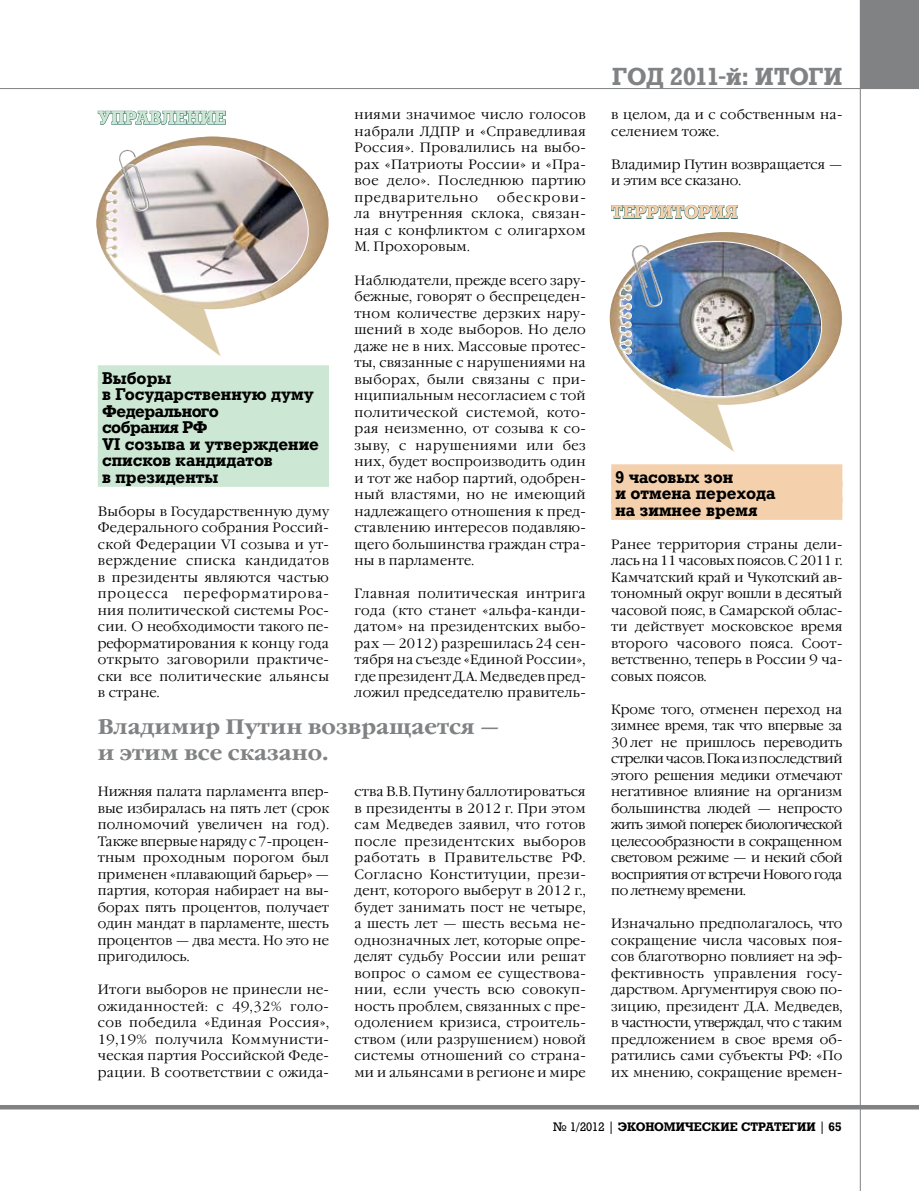
<style>
.page{position:relative;width:919px;height:1191px;background:#fff}
.page>*{position:absolute;margin:0;border:0;box-sizing:border-box;transform-origin:0 0}
.t1{font:700 24px "Rodeo";color:#808284}
.t2{font:700 21px/25.5px "Garamond C";color:#808284}
.t3{font:700 18px "Rodeo";color:#cce7d3}
.t4{font:700 18px "Rodeo";color:#f4d0ac}
.t5{font:700 16.5px/16.5px "Rodeo";color:#000}
.t6{font:300 13.5px/16.5px "Garamond C";letter-spacing:.02em;color:#000;text-align:justify}
.t7{font:300 13.5px/16.5px "Garamond C";color:#000}
.t8{font:700 12px "Rodeo";color:#000}
.s1{font-weight:400}
</style>
<div class="page">
<div style="left:859px;top:0;width:59px;height:89px;background:#808284"></div>
<hr style="left:0;top:88px;width:918px;height:1px;background:#808284">
<hr style="left:859px;top:0;width:1px;height:1191px;background:#808284">
<hr style="left:0;top:1105px;width:918px;height:4px;background:#808284">
<div style="left:98px;top:365px;width:231px;height:23px;background:#cce7d3"></div>
<div style="left:98px;top:382px;width:231px;height:22px;background:#cce7d3"></div>
<div style="left:98px;top:398px;width:231px;height:23px;background:#cce7d3"></div>
<div style="left:98px;top:415px;width:231px;height:22px;background:#cce7d3"></div>
<div style="left:98px;top:431px;width:231px;height:23px;background:#cce7d3"></div>
<div style="left:98px;top:448px;width:231px;height:22px;background:#cce7d3"></div>
<div style="left:98px;top:464px;width:231px;height:23px;background:#cce7d3"></div>
<svg style="left:97px;top:111px;width:129px;height:14px"></svg>
<div style="left:611px;top:464px;width:231px;height:23px;background:#f4d0ac"></div>
<div style="left:611px;top:481px;width:231px;height:22px;background:#f4d0ac"></div>
<div style="left:611px;top:497px;width:231px;height:23px;background:#f4d0ac"></div>
<svg style="left:611px;top:205px;width:126px;height:14px"></svg>
<svg style="left:158px;top:181px;width:170px;height:175px"></svg>
<img style="left:96px;top:137px;width:214px;height:172px">
<svg style="left:106px;top:144px;width:208px;height:158px"></svg>
<img style="left:118px;top:149px;width:31px;height:63px">
<svg style="left:672px;top:276px;width:169px;height:175px"></svg>
<img style="left:610px;top:232px;width:213px;height:173px">
<img style="left:619px;top:239px;width:208px;height:158px">
<img style="left:631px;top:245px;width:31px;height:62px">
<h3 class="t3" style="left:98px;top:107px;width:41px">Управление</h3>
<p class="t5" style="left:102px;top:369px;width:218px">выборы<br>в Государственную думу<br>Федерального<br>собрания РФ<br>VI созыва и утверждение списков кандидатов<br>в президенты</p>
<p class="t6" style="left:98px;top:503px;width:233px">Выборы в Государственную думу Федерального собрания Россий&shy;ской Федерации VI созыва и ут&shy;верждение списка кандидатов в президенты являются частью процесса переформатирова&shy;ния политической системы Рос&shy;сии. О необходимости такого пе&shy;реформатирования к концу года открыто заговорили практиче&shy;ски все политические альянсы в стране.</p>
<p class="t6" style="left:354px;top:107px;width:233px">ниями значимое число голосов набрали ЛДПР и «Справедливая Россия». Провалились на выбо&shy;рах «Патриоты России» и «Пра&shy;вое дело». По-следнюю партию предварительно</p>
<p class="t6" style="left:354px;top:190px;width:233px;text-indent:142px">обескрови&shy;ла внутренняя склока, связан&shy;ная с конфликтом с олигархом М. Прохоровым.</p>
<p class="t6" style="left:354px;top:272px;width:233px">Наблюдатели, прежде всего зару&shy;бежные, говорят о беспрецеден&shy;тном количестве дерзких нару&shy;шений в ходе выборов. Но дело даже не в них. Массовые протес&shy;ты, связанные с нарушениями на выборах, были связаны с при&shy;нципиальным несогласием с той политической системой, кото&shy;рая неизменно, от созыва к со&shy;зыву, с нарушениями или без них, будет воспроизводить один и тот же набор партий, одобрен&shy;ный властями, но не имеющий надлежащего отношения к пред&shy;ставлению интересов подавляю&shy;щего большинства граждан стра&shy;ны в парламенте.</p>
<p class="t6" style="left:354px;top:586px;width:233px">Главная политическая интрига года (кто станет «альфа-канди&shy;датом» на президентских выбо&shy;рах — 2012) разрешилась 24 сен&shy;тября на съезде «Единой России», где президент Д.А. Медведев пред&shy;ложил председателю правитель-</p>
<h2 class="t2" style="left:98px;top:714px;width:403px">Владимир Путин возвращается — и этим все сказано.</h2>
<p class="t6" style="left:98px;top:784px;width:233px">Нижняя палата парламента впер&shy;вые избиралась на пять лет (срок полномочий увеличен на год).<br>Также впервые наряду с 7-процен&shy;тным проходным порогом был применен «плавающий барьер» — партия, которая набирает на вы&shy;борах пять процентов, получает один мандат в парламенте, шесть процентов — два места. Но это не пригодилось.</p>
<p class="t6" style="left:98px;top:982px;width:233px">Итоги выборов не принесли не&shy;ожиданностей: с 49,32% голо&shy;сов победила «Единая Россия», 19,19% получила Коммунисти&shy;ческая партия Российской Феде&shy;рации. В соответствии с ожида-</p>
<p class="t6" style="left:354px;top:784px;width:233px">ства В.В. Путину баллотироваться в президенты в 2012 г. При этом сам Медведев заявил, что готов после президентских выборов работать в Правительстве РФ.<br>Согласно Конституции, прези&shy;дент, которого выберут в 2012 г., будет занимать пост не четыре, а шесть лет — шесть весьма не&shy;однозначных лет, которые опре&shy;делят судьбу России или решат вопрос о самом ее существова&shy;нии, если учесть всю совокуп&shy;ность проблем, связанных с пре&shy;одолением кризиса, строитель&shy;ством (или разрушением) новой системы отношений со страна&shy;ми и альянсами в регионе и мире</p>
<h1 class="t1" style="left:612px;top:62px;width:162px">год 2011-й: итоги</h1>
<p class="t6" style="left:611px;top:107px;width:233px">в целом, да и с собственным на&shy;селением тоже.</p>
<p class="t7" style="left:611px;top:157px;width:232px">Владимир Путин возвращается — и этим все сказано.</p>
<h3 class="t4" style="left:611px;top:201px;width:26px">Территори</h3>
<h3 class="t4" style="left:724px;top:201px;width:15px">я</h3>
<p class="t5" style="left:615px;top:468px;width:162px">9 часовых зон<br>и отмена перехода на зимнее время</p>
<p class="t6" style="left:611px;top:536px;width:233px">Ранее территория страны дели&shy;лась на 11 часовых поясов. С 2011 г.<br>Камчатский край и Чукотский ав&shy;тономный округ вошли в десятый часовой пояс, в Самарской облас&shy;ти действует москов-ское время второго часового пояса. Соот&shy;ветственно, теперь в России 9 ча&shy;совых поясов.</p>
<p class="t6" style="left:611px;top:701px;width:233px">Кроме того, отменен переход на зимнее время, так что впервые за 30 лет не пришлось переводить стрелки часов. Пока из последст-вий этого решения медики отмечают негативное влияние на организм большинства людей — непросто жить зимой поперек биологиче-ской целесообразности в сокращенном световом режиме — и некий сбой восприятия от встречи Нового года по летнему времени.</p>
<p class="t6" style="left:611px;top:916px;width:233px">Изначально предполагалось, что сокращение числа часовых поя&shy;сов благотворно повлияет на эф&shy;фективность управления госу&shy;дарством. Аргументируя свою по&shy;зицию, президент Д.А. Медведев, в частности, утверждал, что с таким предложением в свое время об&shy;ратились сами субъекты РФ: «По их мнению, сокращение времен-</p>
<p class="t8" style="left:553px;top:1119px;width:290px"><span class="s1">№ 1/2012 |</span> ЭКОНОМИЧЕСКИЕ СТРАТЕГИИ <span class="s1">|</span> 65</p>
</div>
